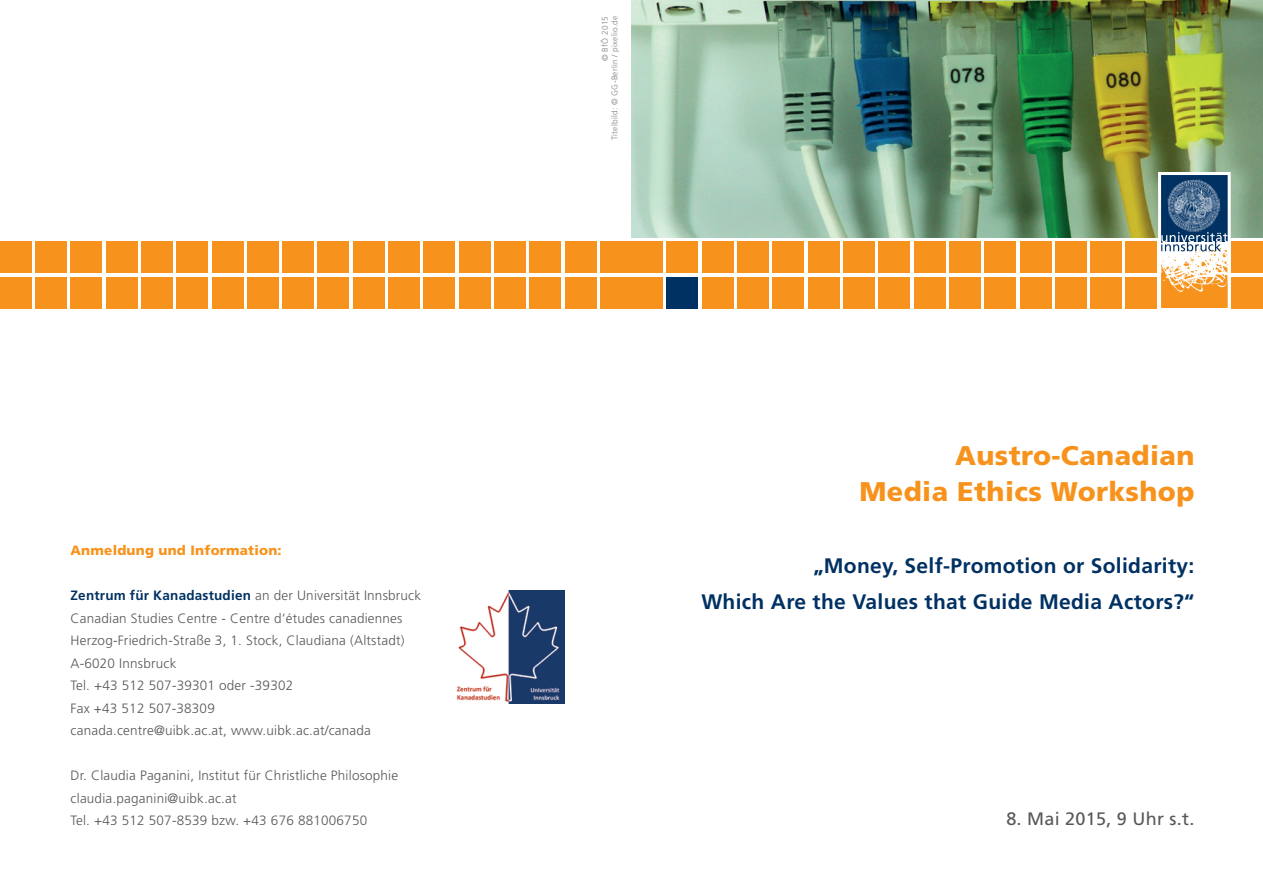
<style>
.page{position:relative;width:1263px;height:893px;background:#fff}
.page>*{position:absolute;margin:0;border:0;box-sizing:border-box;transform-origin:0 0}
.t1{font:900 27px/36px "Frutiger";letter-spacing:.015em;color:#f7931d;text-align:right}
.t2{font:700 21px/36px "Frutiger";letter-spacing:.015em;color:#003163;text-align:right}
.t3{font:18px "Frutiger";letter-spacing:.015em;color:#57585a}
.t4{font:300 13.5px/22.5px "Frutiger";letter-spacing:.015em;color:#57585a}
.t5{font:900 13.5px "Frutiger";letter-spacing:.015em;color:#f7931d}
.t6{font:300 8.25px/9.9px "Frutiger";letter-spacing:.03em;color:#808285;text-align:right}
.s1{font-weight:700;color:#003163}
</style>
<div class="page">
<img style="left:631px;top:0;width:632px;height:238px">
<div style="left:1126px;top:277px;width:31px;height:31px;background:#f7931d"></div>
<div style="left:1090px;top:277px;width:32px;height:31px;background:#f7931d"></div>
<div style="left:1055px;top:277px;width:31px;height:31px;background:#f7931d"></div>
<div style="left:1020px;top:277px;width:31px;height:31px;background:#f7931d"></div>
<div style="left:984px;top:277px;width:32px;height:31px;background:#f7931d"></div>
<div style="left:949px;top:277px;width:31px;height:31px;background:#f7931d"></div>
<div style="left:879px;top:277px;width:31px;height:31px;background:#f7931d"></div>
<div style="left:843px;top:277px;width:32px;height:31px;background:#f7931d"></div>
<div style="left:914px;top:277px;width:31px;height:31px;background:#f7931d"></div>
<div style="left:1232px;top:277px;width:31px;height:31px;background:#f7931d"></div>
<div style="left:1232px;top:242px;width:31px;height:31px;background:#f7931d"></div>
<div style="left:1126px;top:242px;width:31px;height:31px;background:#f7931d"></div>
<div style="left:1090px;top:242px;width:32px;height:31px;background:#f7931d"></div>
<div style="left:1055px;top:242px;width:31px;height:31px;background:#f7931d"></div>
<div style="left:1020px;top:242px;width:31px;height:31px;background:#f7931d"></div>
<div style="left:984px;top:242px;width:32px;height:31px;background:#f7931d"></div>
<div style="left:949px;top:242px;width:31px;height:31px;background:#f7931d"></div>
<div style="left:879px;top:242px;width:31px;height:31px;background:#f7931d"></div>
<div style="left:843px;top:242px;width:32px;height:31px;background:#f7931d"></div>
<div style="left:914px;top:242px;width:31px;height:31px;background:#f7931d"></div>
<div style="left:808px;top:277px;width:31px;height:31px;background:#f7931d"></div>
<div style="left:773px;top:277px;width:31px;height:31px;background:#f7931d"></div>
<div style="left:737px;top:277px;width:32px;height:31px;background:#f7931d"></div>
<div style="left:702px;top:277px;width:31px;height:31px;background:#f7931d"></div>
<div style="left:667px;top:277px;width:31px;height:31px;background:#003163"></div>
<div style="left:631px;top:277px;width:32px;height:31px;background:#f7931d"></div>
<div style="left:808px;top:242px;width:31px;height:31px;background:#f7931d"></div>
<div style="left:773px;top:242px;width:31px;height:31px;background:#f7931d"></div>
<div style="left:737px;top:242px;width:32px;height:31px;background:#f7931d"></div>
<div style="left:702px;top:242px;width:31px;height:31px;background:#f7931d"></div>
<div style="left:667px;top:242px;width:31px;height:31px;background:#f7931d"></div>
<div style="left:631px;top:242px;width:32px;height:31px;background:#f7931d"></div>
<div style="left:494px;top:277px;width:32px;height:31px;background:#f7931d"></div>
<div style="left:459px;top:277px;width:31px;height:31px;background:#f7931d"></div>
<div style="left:424px;top:277px;width:31px;height:31px;background:#f7931d"></div>
<div style="left:388px;top:277px;width:32px;height:31px;background:#f7931d"></div>
<div style="left:353px;top:277px;width:31px;height:31px;background:#f7931d"></div>
<div style="left:318px;top:277px;width:31px;height:31px;background:#f7931d"></div>
<div style="left:247px;top:277px;width:31px;height:31px;background:#f7931d"></div>
<div style="left:212px;top:277px;width:31px;height:31px;background:#f7931d"></div>
<div style="left:282px;top:277px;width:32px;height:31px;background:#f7931d"></div>
<div style="left:600px;top:277px;width:31px;height:31px;background:#f7931d"></div>
<div style="left:600px;top:242px;width:31px;height:31px;background:#f7931d"></div>
<div style="left:494px;top:242px;width:32px;height:31px;background:#f7931d"></div>
<div style="left:459px;top:242px;width:31px;height:31px;background:#f7931d"></div>
<div style="left:424px;top:242px;width:31px;height:31px;background:#f7931d"></div>
<div style="left:388px;top:242px;width:32px;height:31px;background:#f7931d"></div>
<div style="left:353px;top:242px;width:31px;height:31px;background:#f7931d"></div>
<div style="left:318px;top:242px;width:31px;height:31px;background:#f7931d"></div>
<div style="left:247px;top:242px;width:31px;height:31px;background:#f7931d"></div>
<div style="left:212px;top:242px;width:31px;height:31px;background:#f7931d"></div>
<div style="left:282px;top:242px;width:32px;height:31px;background:#f7931d"></div>
<div style="left:176px;top:277px;width:32px;height:31px;background:#f7931d"></div>
<div style="left:141px;top:277px;width:32px;height:31px;background:#f7931d"></div>
<div style="left:106px;top:277px;width:31px;height:31px;background:#f7931d"></div>
<div style="left:71px;top:277px;width:31px;height:31px;background:#f7931d"></div>
<div style="left:35px;top:277px;width:32px;height:31px;background:#f7931d"></div>
<div style="left:176px;top:242px;width:32px;height:31px;background:#f7931d"></div>
<div style="left:141px;top:242px;width:32px;height:31px;background:#f7931d"></div>
<div style="left:106px;top:242px;width:31px;height:31px;background:#f7931d"></div>
<div style="left:71px;top:242px;width:31px;height:31px;background:#f7931d"></div>
<div style="left:35px;top:242px;width:32px;height:31px;background:#f7931d"></div>
<div style="left:0;top:277px;width:31px;height:31px;background:#f7931d"></div>
<div style="left:0;top:242px;width:31px;height:31px;background:#f7931d"></div>
<div style="left:565px;top:277px;width:31px;height:31px;background:#f7931d"></div>
<div style="left:530px;top:277px;width:31px;height:31px;background:#f7931d"></div>
<div style="left:565px;top:242px;width:31px;height:31px;background:#f7931d"></div>
<div style="left:530px;top:242px;width:31px;height:31px;background:#f7931d"></div>
<svg style="left:1156px;top:171px;width:76px;height:138px"></svg>
<img style="left:456px;top:590px;width:108px;height:113px">
<p class="t5" style="left:71px;top:542px;width:213px">Anmeldung und Information:</p>
<p class="t4" style="left:71px;top:584px;width:352px"><span class="s1">Zentrum für Kanadastudien</span> an der Universität Innsbruck Canadian Studies Centre - Centre d‘études canadiennes Herzog-Friedrich-Straße 3, 1. Stock, Claudiana (Altstadt)<br>A-6020 Innsbruck<br>Tel. +43 512 507-39301 oder -39302<br>Fax +43 512 507-38309<br>canada.centre@uibk.ac.at, www.uibk.ac.at/canada</p>
<p class="t4" style="left:71px;top:764px;width:329px">Dr. Claudia Paganini, Institut für Christliche Philosophie claudia.paganini@uibk.ac.at<br>Tel. +43 512 507-8539 bzw. +43 676 881006750</p>
<p class="t6" style="left:600px;top:140px;width:126px;rotate:-90deg">© BfÖ 2015<br>Titelbild: © GG-Berlin / pixelio.de</p>
<h1 class="t1" style="left:859px;top:437px;width:336px">Austro-Canadian<br>Media Ethics Workshop</h1>
<h2 class="t2" style="left:701px;top:548px;width:494px">„Money, Self-Promotion or Solidarity:<br>Which Are the Values that Guide Media Actors?“</h2>
<h3 class="t3" style="left:1006px;top:808px;width:190px">8. Mai 2015, 9 Uhr s.t.</h3>
</div>
